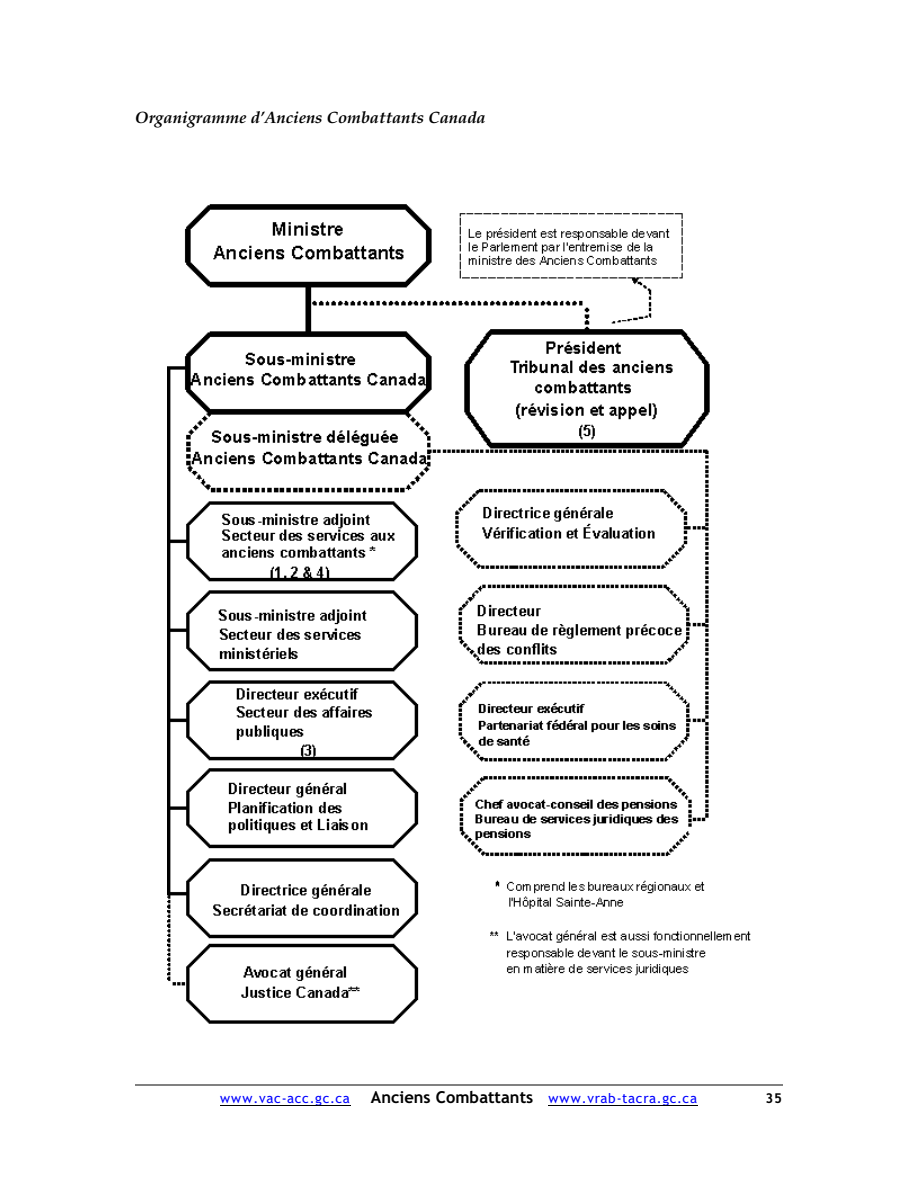
<style>
.page{position:relative;width:918px;height:1188px;background:#fff}
.page>*{position:absolute;margin:0;border:0;box-sizing:border-box;transform-origin:0 0}
.t1{font:italic 700 16.5px "Book Antiqua";letter-spacing:.005em;color:#000}
.t2{font:13.5px "Trebuchet MS";letter-spacing:.055em;color:#00f}
.t3{font:700 13.5px "Trebuchet MS";color:#000}
.s1{font-weight:700;font-size:16.5px;color:#000}
</style>
<div class="page">
<hr style="left:220px;top:1105px;width:131px;height:1px;background:#000">
<hr style="left:548px;top:1105px;width:150px;height:1px;background:#000">
<hr style="left:135px;top:1084px;width:648px;height:2px;background:#808080">
<img style="left:167px;top:204px;width:584px;height:820px">
<p class="t1" style="left:135px;top:111px;width:352px">Organigramme d’Anciens Combattants Canada</p>
<p class="t2" style="left:220px;top:1093px;width:131px">www.vac-acc.gc.ca</p>
<p class="t2" style="left:371px;top:1093px;width:328px"><span class="s1">Anciens Combattants</span> www.vrab-tacra.gc.ca</p>
<p class="t3" style="left:765px;top:1093px;width:18px">35</p>
</div>
